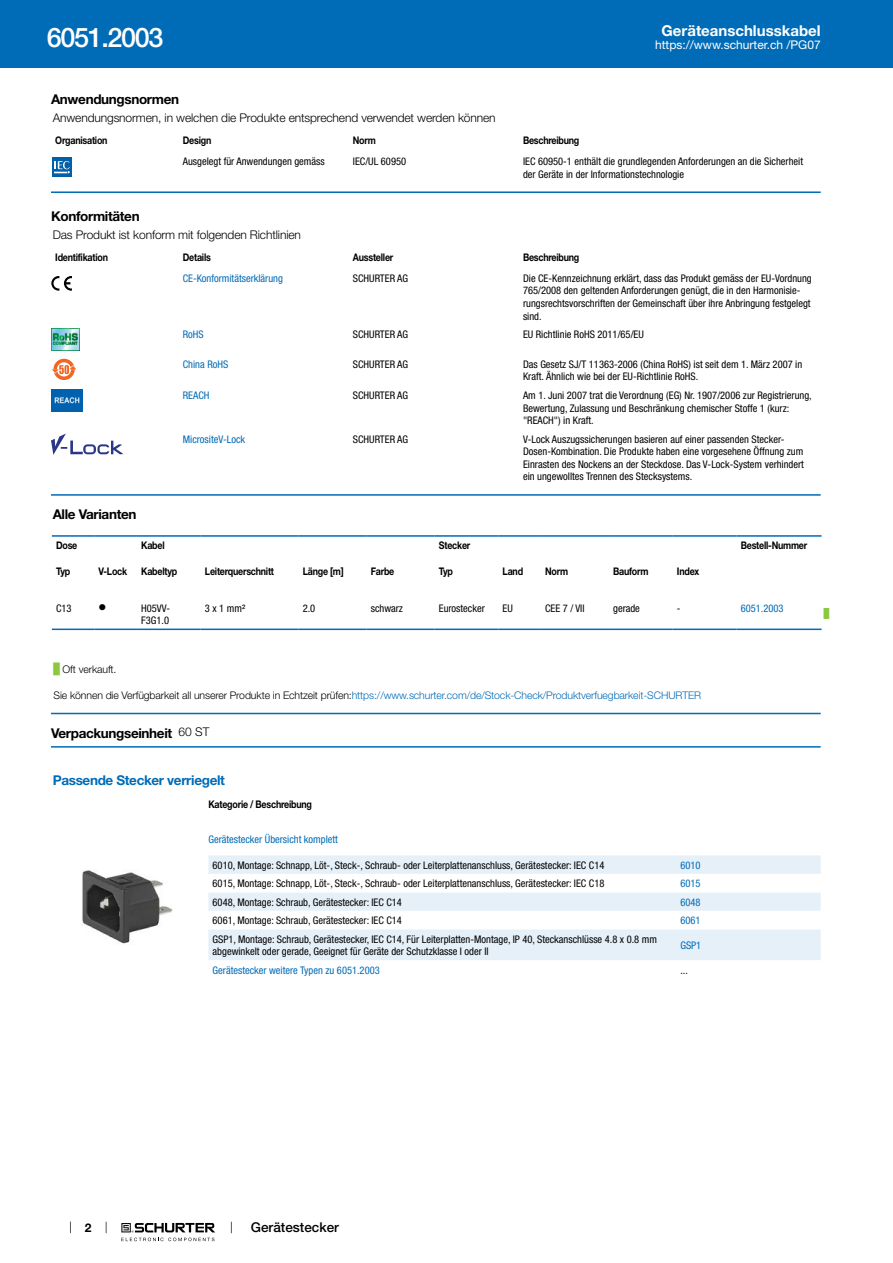
<style>
.page{position:relative;width:893px;height:1263px;background:#fff}
.page>*{position:absolute;margin:0;border:0;box-sizing:border-box;transform-origin:0 0}
.t1{font:500 27px "Helvetica Neue LT";letter-spacing:-.05em;color:#fff}
.t2{font:700 15px "Helvetica Neue LT";color:#fff}
.t3{font:700 13.5px "Helvetica Neue LT";letter-spacing:-.025em;color:#000}
.t4{font:700 13.5px "Helvetica Neue LT";letter-spacing:-.025em;color:#006bb6}
.t5{font:500 13.5px "Helvetica Neue LT";color:#000}
.t6{font:300 12px "Helvetica Neue LT";letter-spacing:-.01em;color:#000}
.t7{font:12px "Helvetica Neue LT";color:#fff}
.t8{font:700 12px "Helvetica Neue LT";color:#000}
.t9{font:condensed 10.5px/12.6px "Helvetica Neue LT";color:#000}
.t10{font:700 10.5px "Helvetica Neue LT";letter-spacing:-.025em;color:#000;scale:.85 1}
.t11{font:condensed 10.5px "Helvetica Neue LT";color:#006bb6}
.t12{font:300 10.5px "Helvetica Neue LT";letter-spacing:-.01em;color:#006bb6}
.t13{font:300 10.5px "Helvetica Neue LT";letter-spacing:-.01em;color:#000}
.t14{font:10.5px "Wingdings";color:#000}
.t15{font:9px "Arial Unicode MS";color:#8dc63f}
.s1{font-family:"Arial Unicode MS";font-weight:400;color:#8dc63f}
.s2{color:#000}
.s3{font-weight:300;font-size:12px}
</style>
<div class="page">
<svg style="left:70px;top:1221px;width:1px;height:12px"></svg>
<svg style="left:121px;top:1223px;width:94px;height:18px"></svg>
<div style="left:0;top:0;width:893px;height:68px;background:#006bb6"></div>
<svg style="left:52px;top:157px;width:20px;height:20px"></svg>
<div style="left:52px;top:157px;width:19px;height:19px;background:#0060a9"></div>
<svg style="left:54px;top:161px;width:16px;height:13px"></svg>
<hr style="left:51px;top:191px;width:770px;height:2px;background:#006bb6">
<svg style="left:51px;top:276px;width:21px;height:15px"></svg>
<img style="left:51px;top:329px;width:29px;height:21px">
<svg style="left:53px;top:359px;width:22px;height:21px"></svg>
<svg style="left:57px;top:362px;width:14px;height:14px"></svg>
<div style="left:59px;top:364px;width:10px;height:10px;background:#fff;border-radius:50%"></div>
<svg style="left:52px;top:365px;width:25px;height:9px"></svg>
<img style="left:51px;top:390px;width:32px;height:21px">
<svg style="left:51px;top:433px;width:72px;height:22px"></svg>
<hr style="left:51px;top:494px;width:770px;height:2px;background:#006bb6">
<svg style="left:52px;top:630px;width:769px;height:1px"></svg>
<hr style="left:52px;top:535px;width:42px;height:2px;background:#006bb6">
<hr style="left:94px;top:535px;width:43px;height:2px;background:#006bb6">
<hr style="left:137px;top:535px;width:64px;height:2px;background:#006bb6">
<hr style="left:201px;top:535px;width:97px;height:2px;background:#006bb6">
<hr style="left:298px;top:535px;width:69px;height:2px;background:#006bb6">
<hr style="left:367px;top:535px;width:68px;height:2px;background:#006bb6">
<hr style="left:435px;top:535px;width:63px;height:2px;background:#006bb6">
<hr style="left:498px;top:535px;width:43px;height:2px;background:#006bb6">
<hr style="left:541px;top:535px;width:68px;height:2px;background:#006bb6">
<hr style="left:609px;top:535px;width:64px;height:2px;background:#006bb6">
<hr style="left:673px;top:535px;width:63px;height:2px;background:#006bb6">
<hr style="left:736px;top:535px;width:85px;height:2px;background:#006bb6">
<hr style="left:52px;top:628px;width:42px;height:2px;background:#006bb6">
<hr style="left:94px;top:628px;width:43px;height:2px;background:#006bb6">
<hr style="left:137px;top:628px;width:64px;height:2px;background:#006bb6">
<hr style="left:201px;top:628px;width:97px;height:2px;background:#006bb6">
<hr style="left:298px;top:628px;width:69px;height:2px;background:#006bb6">
<hr style="left:367px;top:628px;width:68px;height:2px;background:#006bb6">
<hr style="left:435px;top:628px;width:63px;height:2px;background:#006bb6">
<hr style="left:498px;top:628px;width:43px;height:2px;background:#006bb6">
<hr style="left:541px;top:628px;width:68px;height:2px;background:#006bb6">
<hr style="left:609px;top:628px;width:64px;height:2px;background:#006bb6">
<hr style="left:673px;top:628px;width:63px;height:2px;background:#006bb6">
<hr style="left:736px;top:628px;width:85px;height:2px;background:#006bb6">
<hr style="left:51px;top:713px;width:770px;height:1px;background:#006bb6">
<hr style="left:51px;top:746px;width:770px;height:2px;background:#006bb6">
<img style="left:82px;top:870px;width:91px;height:74px">
<div style="left:208px;top:855px;width:613px;height:19px;background:#e6f0f8"></div>
<svg style="left:208px;top:892px;width:613px;height:68px;fill:#e6f0f8"></svg>
<h1 class="t1" style="left:47px;top:21px;width:118px">6051.2003</h1>
<h2 class="t2" style="left:661px;top:21px;width:161px">Geräteanschlusskabel</h2>
<p class="t7" style="left:655px;top:38px;width:167px">https://www.schurter.ch /PG07</p>
<p class="t3" style="left:51px;top:91px;width:130px">Anwendungsnormen</p>
<p class="t6" style="left:53px;top:110px;width:444px">Anwendungsnormen, in welchen die Produkte entsprechend verwendet werden können</p>
<p class="t10" style="left:55px;top:134px;width:63px">Organisation</p>
<p class="t10" style="left:183px;top:134px;width:35px">Design</p>
<p class="t10" style="left:353px;top:134px;width:29px">Norm</p>
<p class="t10" style="left:523px;top:134px;width:68px">Beschreibung</p>
<p class="t9" style="left:183px;top:155px;width:143px">Ausgelegt für Anwendungen gemäss</p>
<p class="t9" style="left:353px;top:155px;width:55px">IEC/UL 60950</p>
<p class="t9" style="left:523px;top:155px;width:281px">IEC 60950-1 enthält die grundlegenden Anforderungen an die Sicherheit der Geräte in der Informationstechnologie</p>
<p class="t3" style="left:51px;top:207px;width:90px">Konformitäten</p>
<p class="t6" style="left:53px;top:227px;width:250px">Das Produkt ist konform mit folgenden Richtlinien</p>
<p class="t10" style="left:55px;top:250px;width:64px">Identifikation</p>
<p class="t10" style="left:183px;top:250px;width:35px">Details</p>
<p class="t10" style="left:353px;top:250px;width:49px">Aussteller</p>
<p class="t10" style="left:523px;top:250px;width:68px">Beschreibung</p>
<p class="t11" style="left:183px;top:272px;width:102px">CE-Konformitätserklärung</p>
<p class="t9" style="left:353px;top:272px;width:57px">SCHURTER AG</p>
<p class="t9" style="left:523px;top:272px;width:290px">Die CE-Kennzeichnung erklärt, dass das Produkt gemäss der EU-Vordnung 765/2008 den geltenden Anforderungen genügt, die in den Harmonisie&shy;rungsrechtsvorschriften der Gemeinschaft über ihre Anbringung festgelegt sind.</p>
<p class="t11" style="left:183px;top:328px;width:22px">RoHS</p>
<p class="t9" style="left:353px;top:328px;width:57px">SCHURTER AG</p>
<p class="t9" style="left:523px;top:328px;width:122px">EU Richtlinie RoHS 2011/65/EU</p>
<p class="t11" style="left:183px;top:358px;width:47px">China RoHS</p>
<p class="t9" style="left:353px;top:358px;width:57px">SCHURTER AG</p>
<p class="t9" style="left:523px;top:358px;width:281px">Das Gesetz SJ/T 11363-2006 (China RoHS) ist seit dem 1. März 2007 in<br>Kraft. Ähnlich wie bei der EU-Richtlinie RoHS.</p>
<p class="t11" style="left:183px;top:389px;width:28px">REACH</p>
<p class="t9" style="left:353px;top:389px;width:57px">SCHURTER AG</p>
<p class="t9" style="left:523px;top:389px;width:290px">Am 1. Juni 2007 trat die Verordnung (EG) Nr. 1907/2006 zur Registrierung,<br>Bewertung, Zulassung und Beschränkung chemischer Stoffe 1 (kurz: "REACH") in Kraft.</p>
<p class="t11" style="left:183px;top:433px;width:64px">MicrositeV-Lock</p>
<p class="t9" style="left:353px;top:433px;width:57px">SCHURTER AG</p>
<p class="t9" style="left:523px;top:433px;width:282px">V-Lock Auszugssicherungen basieren auf einer passenden Stecker-Dosen-Kombination. Die Produkte haben eine vorgesehene Öffnung zum Einrasten des Nockens an der Steckdose. Das V-Lock-System verhindert ein ungewolltes Trennen des Stecksystems.</p>
<p class="t3" style="left:53px;top:506px;width:85px">Alle Varianten</p>
<p class="t10" style="left:56px;top:539px;width:27px">Dose</p>
<p class="t10" style="left:141px;top:539px;width:29px">Kabel</p>
<p class="t10" style="left:439px;top:539px;width:39px">Stecker</p>
<p class="t10" style="left:741px;top:539px;width:80px">Bestell-Nummer</p>
<p class="t10" style="left:56px;top:565px;width:18px">Typ</p>
<p class="t10" style="left:99px;top:565px;width:35px">V-Lock</p>
<p class="t10" style="left:141px;top:565px;width:44px">Kabeltyp</p>
<p class="t10" style="left:205px;top:565px;width:83px">Leiterquerschnitt</p>
<p class="t10" style="left:303px;top:565px;width:50px">Länge [m]</p>
<p class="t10" style="left:371px;top:565px;width:29px">Farbe</p>
<p class="t10" style="left:439px;top:565px;width:18px">Typ</p>
<p class="t10" style="left:503px;top:565px;width:26px">Land</p>
<p class="t10" style="left:545px;top:565px;width:29px">Norm</p>
<p class="t10" style="left:613px;top:565px;width:43px">Bauform</p>
<p class="t10" style="left:677px;top:565px;width:28px">Index</p>
<p class="t9" style="left:56px;top:601px;width:17px">C13</p>
<p class="t14" style="left:99px;top:602px;width:9px">●</p>
<p class="t9" style="left:141px;top:601px;width:30px">H05VV-<br>F3G1.0</p>
<p class="t9" style="left:205px;top:601px;width:42px">3 x 1 mm²</p>
<p class="t9" style="left:303px;top:601px;width:14px">2.0</p>
<p class="t9" style="left:371px;top:601px;width:34px">schwarz</p>
<p class="t9" style="left:439px;top:601px;width:48px">Eurostecker</p>
<p class="t9" style="left:503px;top:601px;width:12px">EU</p>
<p class="t9" style="left:545px;top:601px;width:41px">CEE 7 / VII</p>
<p class="t9" style="left:613px;top:601px;width:28px">gerade</p>
<p class="t9" style="left:677px;top:601px;width:5px">-</p>
<p class="t11" style="left:741px;top:602px;width:44px">6051.2003</p>
<p class="t15" style="left:824px;top:607px;width:7px">█</p>
<p class="t13" style="left:54px;top:663px;width:64px"><span class="s1">█</span> Oft verkauft.</p>
<p class="t12" style="left:54px;top:689px;width:649px"><span class="s2">Sie können die Verfügbarkeit all unserer Produkte in Echtzeit prüfen:</span>https://www.schurter.com/de/Stock-Check/Produktverfuegbarkeit-SCHURTER</p>
<p class="t3" style="left:51px;top:724px;width:160px">Verpackungseinheit <span class="s3">60 ST</span></p>
<p class="t4" style="left:53px;top:771px;width:174px">Passende Stecker verriegelt</p>
<p class="t10" style="left:208px;top:797px;width:123px">Kategorie / Beschreibung</p>
<p class="t11" style="left:208px;top:833px;width:131px">Gerätestecker Übersicht komplett</p>
<p class="t9" style="left:213px;top:859px;width:393px">6010, Montage: Schnapp, Löt-, Steck-, Schraub- oder Leiterplattenanschluss, Gerätestecker: IEC C14</p>
<p class="t11" style="left:680px;top:859px;width:22px">6010</p>
<p class="t9" style="left:213px;top:877px;width:393px">6015, Montage: Schnapp, Löt-, Steck-, Schraub- oder Leiterplattenanschluss, Gerätestecker: IEC C18</p>
<p class="t11" style="left:680px;top:877px;width:22px">6015</p>
<p class="t9" style="left:213px;top:896px;width:191px">6048, Montage: Schraub, Gerätestecker: IEC C14</p>
<p class="t11" style="left:680px;top:896px;width:22px">6048</p>
<p class="t9" style="left:213px;top:914px;width:191px">6061, Montage: Schraub, Gerätestecker: IEC C14</p>
<p class="t11" style="left:680px;top:914px;width:22px">6061</p>
<p class="t9" style="left:213px;top:932px;width:446px">GSP1, Montage: Schraub, Gerätestecker, IEC C14, Für Leiterplatten-Montage, IP 40, Steckanschlüsse 4.8 x 0.8 mm abgewinkelt oder gerade, Geeignet für Geräte der Schutzklasse I oder II</p>
<p class="t11" style="left:680px;top:939px;width:22px">GSP1</p>
<p class="t11" style="left:213px;top:964px;width:169px">Gerätestecker weitere Typen zu 6051.2003</p>
<p class="t9" style="left:680px;top:964px;width:9px">...</p>
<p class="t8" style="left:85px;top:1220px;width:8px">2</p>
<p class="t5" style="left:251px;top:1219px;width:90px">Gerätestecker</p>
</div>
